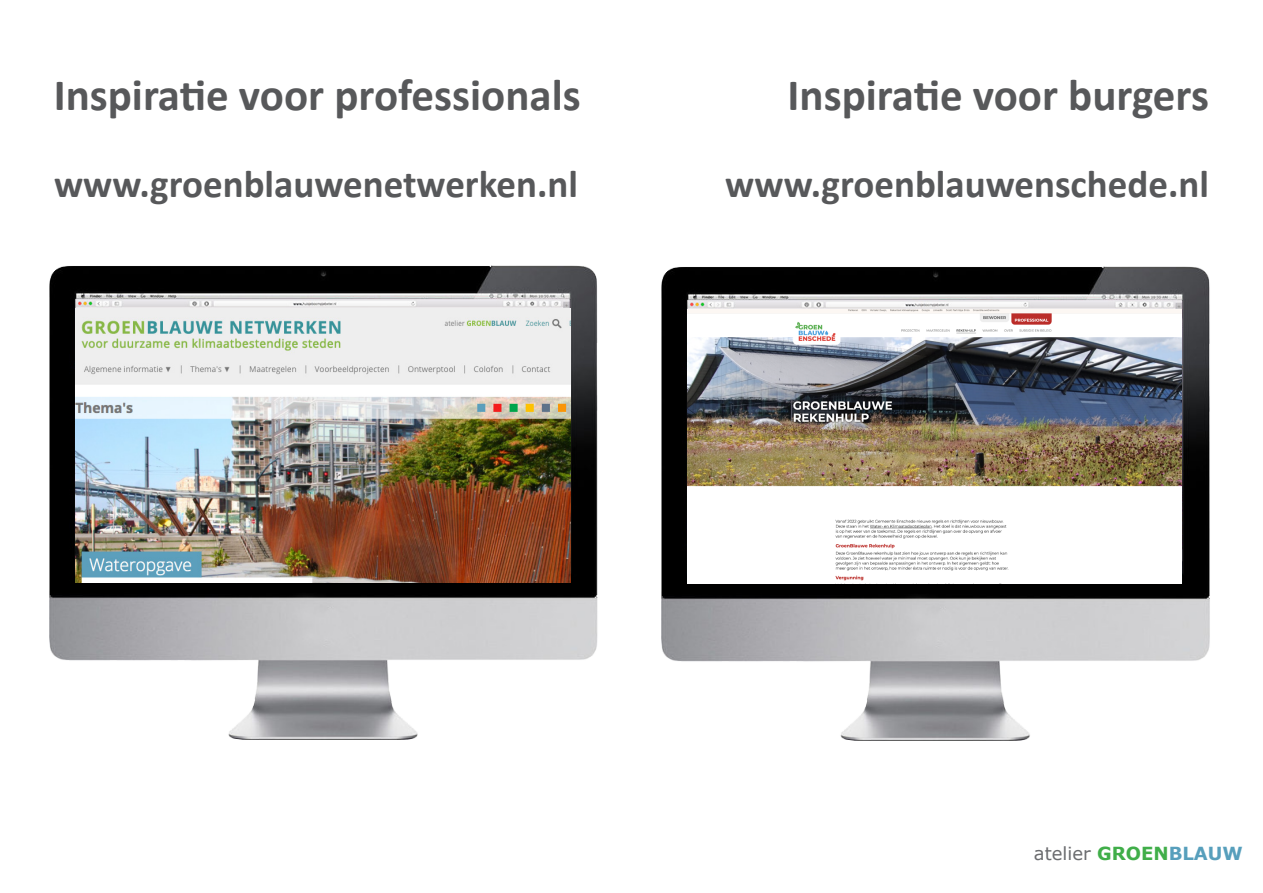
<style>
.page{position:relative;width:1263px;height:893px;background:#fff}
.page>*{position:absolute;margin:0;border:0;box-sizing:border-box;transform-origin:0 0}
.standaard_tekst{font:700 45px "Calibri";color:#57585a}
.standaard_tekst-2{font:700 39px "Calibri";color:#57585a}
.t1{font:18px "Verdana";color:#6c6d70}
.s1{font-weight:700;color:#40ae49}
.s2{font-weight:700;color:#579fbc}
</style>
<div class="page">
<img style="left:49px;top:265px;width:549px;height:475px">
<img style="left:76px;top:308px;width:495px;height:275px">
<img style="left:661px;top:266px;width:549px;height:475px">
<img style="left:687px;top:309px;width:494px;height:275px">
<p class="standaard_tekst" style="left:54px;top:64px;width:529px">Inspiratie voor professionals</p>
<p class="standaard_tekst" style="left:787px;top:64px;width:423px">Inspiratie voor burgers</p>
<p class="standaard_tekst-2" style="left:54px;top:157px;width:525px">www.groenblauwenetwerken.nl</p>
<p class="standaard_tekst-2" style="left:725px;top:156px;width:485px">www.groenblauwenschede.nl</p>
<p class="t1" style="left:1034px;top:842px;width:210px">atelier <span class="s1">GROEN</span><span class="s2">BLAUW</span></p>
</div>
